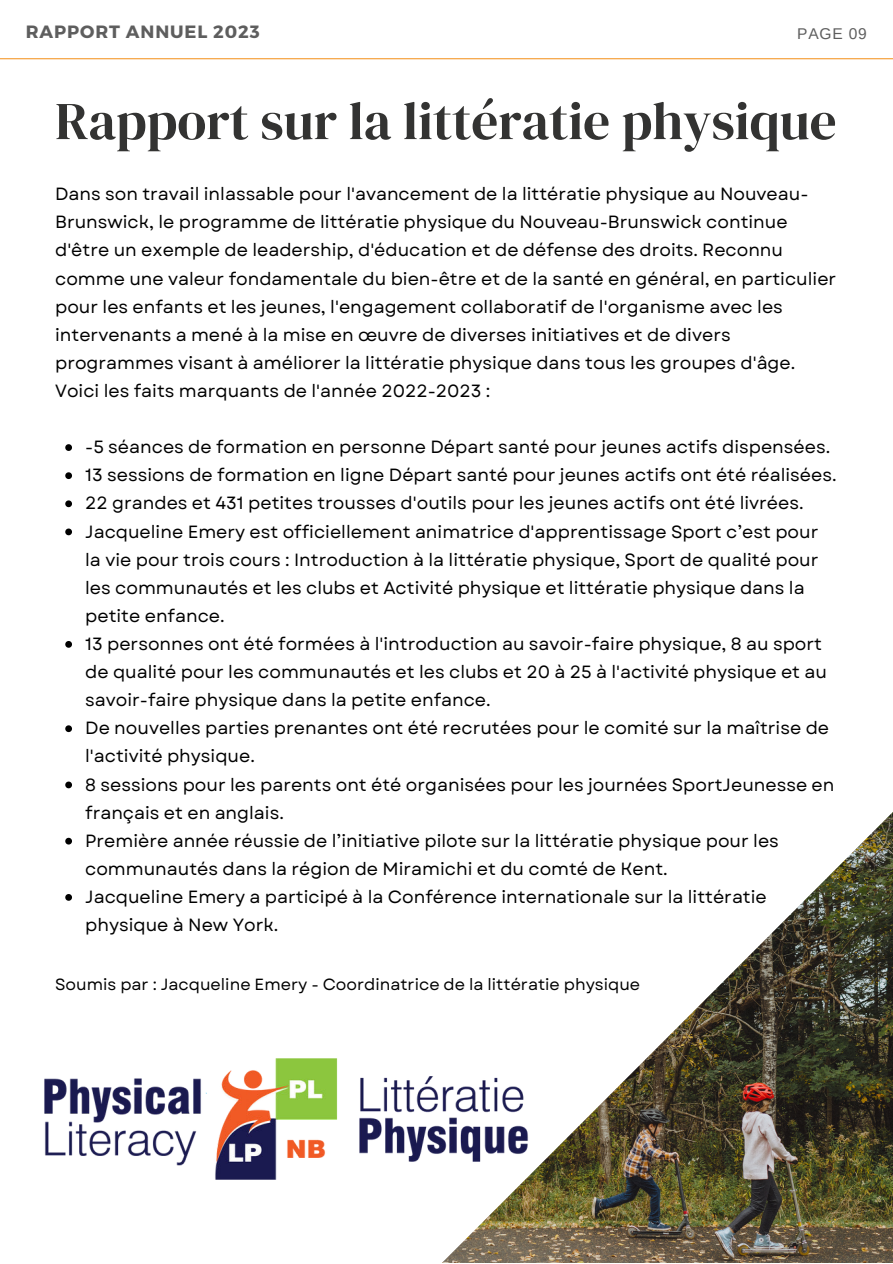
<style>
.page{position:relative;width:893px;height:1264px;background:#fff}
.page>*{position:absolute;margin:0;border:0;box-sizing:border-box;transform-origin:0 0}
.t1{font:53.1px "DM Serif Display";color:#333332}
.t2{font:700 17.85px "Montserrat";letter-spacing:.05em;color:#5e5e5e}
.t3{font:17.7px/28px "Garet";color:#000}
.t4{font:16.2px "Garet";color:#000}
.t5{font:15.6px "Arimo";letter-spacing:.05em;color:#5e5e5e}
</style>
<div class="page">
<svg style="left:65px;top:444px;width:7px;height:7px"></svg>
<svg style="left:65px;top:472px;width:7px;height:7px"></svg>
<svg style="left:65px;top:500px;width:7px;height:7px"></svg>
<svg style="left:65px;top:528px;width:7px;height:7px"></svg>
<svg style="left:65px;top:641px;width:7px;height:6px"></svg>
<svg style="left:65px;top:725px;width:7px;height:7px"></svg>
<svg style="left:65px;top:781px;width:7px;height:7px"></svg>
<svg style="left:65px;top:837px;width:7px;height:7px"></svg>
<svg style="left:65px;top:894px;width:7px;height:6px"></svg>
<img style="left:44px;top:1058px;width:364px;height:122px">
<img style="left:408px;top:813px;width:484px;height:449px">
<hr style="left:0;top:58px;width:892px;height:1px;background:#f59a2e">
<p class="t2" style="left:26px;top:21px;width:235px">RAPPORT ANNUEL 2023</p>
<p class="t5" style="left:797px;top:23px;width:71px">PAGE 09</p>
<h1 class="t1" style="left:55px;top:90px;width:783px">Rapport sur la littératie physique</h1>
<p class="t3" style="left:55px;top:180px;width:782px">Dans son travail inlassable pour l'avancement de la littératie physique au Nouveau-Brunswick, le programme de littératie physique du Nouveau-Brunswick continue d'être un exemple de leadership, d'éducation et de défense des droits. Reconnu comme une valeur fondamentale du bien-être et de la santé en général, en particulier pour les enfants et les jeunes, l'engagement collaboratif de l'organisme avec les intervenants a mené à la mise en œuvre de diverses initiatives et de divers programmes visant à améliorer la littératie physique dans tous les groupes d'âge.<br>Voici les faits marquants de l'année 2022-2023 :</p>
<p class="t3" style="left:85px;top:433px;width:752px">-5 séances de formation en personne Départ santé pour jeunes actifs dispensées.<br>13 sessions de formation en ligne Départ santé pour jeunes actifs ont été réalisées.<br>22 grandes et 431 petites trousses d'outils pour les jeunes actifs ont été livrées.<br>Jacqueline Emery est officiellement animatrice d'apprentissage Sport c’est pour la vie pour trois cours : Introduction à la littératie physique, Sport de qualité pour les communautés et les clubs et Activité physique et littératie physique dans la petite enfance.<br>13 personnes ont été formées à l'introduction au savoir-faire physique, 8 au sport de qualité pour les communautés et les clubs et 20 à 25 à l'activité physique et au savoir-faire physique dans la petite enfance.<br>De nouvelles parties prenantes ont été recrutées pour le comité sur la maîtrise de l'activité physique.<br>8 sessions pour les parents ont été organisées pour les journées SportJeunesse en français et en anglais.<br>Première année réussie de l’initiative pilote sur la littératie physique pour les communautés dans la région de Miramichi et du comté de Kent.<br>Jacqueline Emery a participé à la Conférence internationale sur la littératie physique à New York.</p>
<p class="t4" style="left:55px;top:974px;width:586px">Soumis par : Jacqueline Emery - Coordinatrice de la littératie physique</p>
</div>
